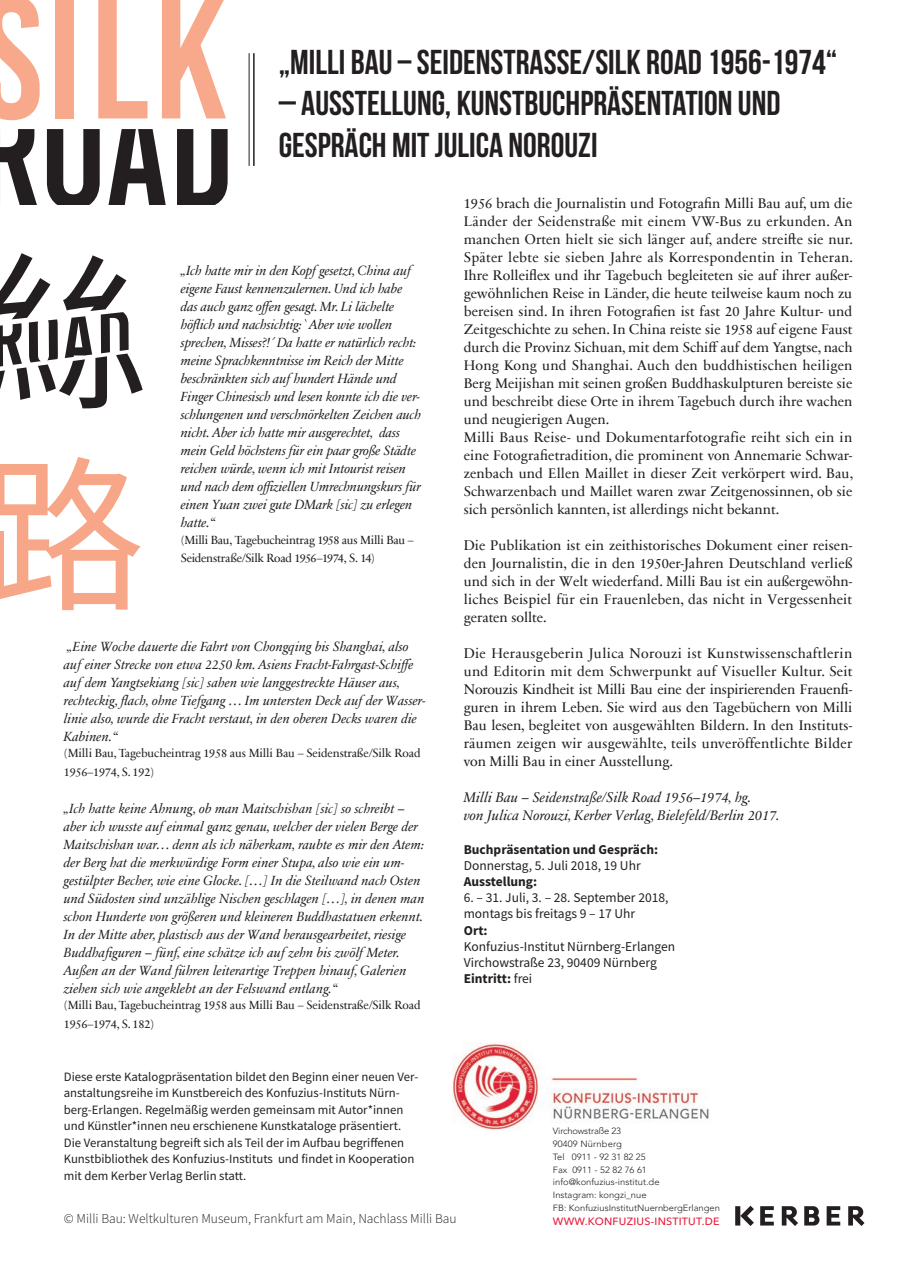
<style>
.page{position:relative;width:902px;height:1272px;background:#fff}
.page>*{position:absolute;margin:0;border:0;box-sizing:border-box;transform-origin:0 0}
.t1{font:700 34.5px "Bebas Neue";color:#231f20}
.t2{font:14.25px/18px "Sabon Next Com";color:#231f20;text-align:justify}
.t3{font:italic 14.25px "Sabon Next Com";color:#231f20}
.t4{font:italic 13.5px/18px "Sabon Next Com";color:#231f20}
.t5{font:13.5px "Source Sans Pro";color:#231f20}
.t6{font:300 13.5px "Source Sans Pro";color:#231f20}
.t7{font:700 13.5px "Source Sans Pro";color:#231f20}
.t8{font:12.75px/16.5px "Source Sans Pro";color:#231f20}
.t9{font:12px/18.3px "Sabon Next Com";letter-spacing:-.01em;color:#231f20}
.t10{font:500 10.35px "Avenir Next W1 G";letter-spacing:.025em;color:#e51d3c;scale:1.04 1}
.t11{font:300 9px/12.9px "Avenir LT Pro";color:#231f20;scale:1.04 1}
.s1{font-weight:400}
</style>
<div class="page">
<img style="left:452px;top:1042px;width:257px;height:88px">
<svg style="left:0;top:253px;width:143px;height:155px"></svg>
<svg style="left:0;top:457px;width:141px;height:153px"></svg>
<hr style="left:249px;top:53px;width:1px;height:113px;background:#231f20">
<hr style="left:253px;top:53px;width:1px;height:113px;background:#231f20">
<svg style="left:0;top:0;width:40px;height:120px"></svg>
<div style="left:56px;top:0;width:18px;height:118px;background:#f8a98b"></div>
<svg style="left:98px;top:0;width:49px;height:118px"></svg>
<svg style="left:162px;top:0;width:64px;height:118px"></svg>
<svg style="left:0;top:129px;width:37px;height:75px"></svg>
<svg style="left:47px;top:129px;width:53px;height:75px"></svg>
<svg style="left:108px;top:129px;width:58px;height:75px"></svg>
<svg style="left:177px;top:129px;width:50px;height:75px"></svg>
<svg style="left:804px;top:1206px;width:15px;height:19px"></svg>
<svg style="left:781px;top:1206px;width:17px;height:19px"></svg>
<svg style="left:848px;top:1206px;width:16px;height:19px"></svg>
<svg style="left:735px;top:1205px;width:18px;height:20px"></svg>
<svg style="left:760px;top:1206px;width:13px;height:19px"></svg>
<svg style="left:826px;top:1206px;width:14px;height:19px"></svg>
<p class="t1" style="left:279px;top:43px;width:560px">„MILLI BAU ‒ SEIDENSTRAßE/SILK ROAD 1956-1974“</p>
<p class="t1" style="left:279px;top:85px;width:503px">– AUSSTELLUNG, KUNSTBUCHPRÄSENTATION UND</p>
<p class="t1" style="left:279px;top:126px;width:320px">GESPRÄCH MIT JULICA NOROUZI</p>
<p class="t2" style="left:463px;top:193px;width:391px">1956 brach die Journalistin und Fotografin Milli Bau auf, um die Länder der Seidenstraße mit einem VW-Bus zu erkunden. An manchen Orten hielt sie sich länger auf, andere streifte sie nur.<br>Später lebte sie sieben Jahre als Korrespondentin in Teheran.<br>Ihre Rolleiflex und ihr Tagebuch begleiteten sie auf ihrer außer&shy;gewöhnlichen Reise in Länder, die heute teilweise kaum noch zu bereisen sind. In ihren Fotografien ist fast 20 Jahre Kultur- und Zeitgeschichte zu sehen. In China reiste sie 1958 auf eigene Faust durch die Provinz Sichuan, mit dem Schiff auf dem Yangtse, nach Hong Kong und Shanghai. Auch den buddhistischen heiligen Berg Meijishan mit seinen großen Buddhaskulpturen bereiste sie und beschreibt diese Orte in ihrem Tagebuch durch ihre wachen und neugierigen Augen.</p>
<p class="t2" style="left:463px;top:427px;width:391px">Milli Baus Reise- und Dokumentarfotografie reiht sich ein in eine Fotografietradition, die prominent von Annemarie Schwar&shy;zenbach und Ellen Maillet in dieser Zeit verkörpert wird. Bau, Schwarzenbach und Maillet waren zwar Zeitgenossinnen, ob sie sich persönlich kannten, ist allerdings nicht bekannt.</p>
<p class="t2" style="left:463px;top:535px;width:390px">Die Publikation ist ein zeithistorisches Dokument einer reisen&shy;den Journalistin, die in den 1950er-Jahren Deutschland verließ und sich in der Welt wiederfand. Milli Bau ist ein außergewöhn&shy;liches Beispiel für ein Frauenleben, das nicht in Vergessenheit geraten sollte.</p>
<p class="t2" style="left:463px;top:643px;width:390px">Die Herausgeberin Julica Norouzi ist Kunstwissenschaftlerin und Editorin mit dem Schwerpunkt auf Visueller Kultur. Seit Norouzis Kindheit ist Milli Bau eine der inspirierenden Frauenfi&shy;guren in ihrem Leben. Sie wird aus den Tagebüchern von Milli Bau lesen, begleitet von ausgewählten Bildern. In den Instituts&shy;räumen zeigen wir ausgewählte, teils unveröffentlichte Bilder von Milli Bau in einer Ausstellung.</p>
<p class="t3" style="left:463px;top:786px;width:289px">Milli Bau – Seidenstraße/Silk Road 1956–1974, hg.</p>
<p class="t3" style="left:463px;top:804px;width:318px">von Julica Norouzi, Kerber Verlag, Bielefeld/Berlin 2017.</p>
<p class="t4" style="left:181px;top:261px;width:242px">„Ich hatte mir in den Kopf gesetzt, China auf eigene Faust kennenzulernen. Und ich habe das auch ganz offen gesagt. Mr. Li lächelte höflich und nachsichtig:`Aber wie wollen sprechen, Misses?!´Da hatte er natürlich recht: meine Sprachkenntnisse im Reich der Mitte beschränkten sich auf hundert Hände und Finger Chinesisch und lesen konnte ich die ver&shy;schlungenen und verschnörkelten Zeichen auch nicht. Aber ich hatte mir ausgerechtet, dass mein Geld höchstens für ein paar große Städte reichen würde, wenn ich mit Intourist reisen und nach dem offiziellen Umrechnungskurs für einen Yuan zwei gute DMark [sic] zu erlegen hatte.“</p>
<p class="t9" style="left:181px;top:530px;width:234px">(Milli Bau, Tagebucheintrag 1958 aus Milli Bau –<br>Seidenstraße/Silk Road 1956–1974, S. 14)</p>
<p class="t4" style="left:64px;top:636px;width:363px">„Eine Woche dauerte die Fahrt von Chongqing bis Shanghai, also auf einer Strecke von etwa 2250 km. Asiens Fracht-Fahrgast-Schiffe auf dem Yangtsekiang [sic] sahen wie langgestreckte Häuser aus, rechteckig, flach, ohne Tiefgang … Im untersten Deck auf der Wasser&shy;linie also, wurde die Fracht verstaut, in den oberen Decks waren die Kabinen.“</p>
<p class="t9" style="left:64px;top:743px;width:358px;line-height:18.8px">(Milli Bau, Tagebucheintrag 1958 aus Milli Bau – Seidenstraße/Silk Road<br>1956–1974, S. 192)</p>
<p class="t4" style="left:64px;top:798px;width:362px">„Ich hatte keine Ahnung, ob man Maitschishan [sic] so schreibt – aber ich wusste auf einmal ganz genau, welcher der vielen Berge der Maitschishan war… denn als ich näherkam, raubte es mir den Atem: der Berg hat die merkwürdige Form einer Stupa, also wie ein um&shy;gestülpter Becher, wie eine Glocke. […] In die Steilwand nach Osten und Südosten sind unzählige Nischen geschlagen […], in denen man schon Hunderte von größeren und kleineren Buddhastatuen erkennt.<br>In der Mitte aber, plastisch aus der Wand herausgearbeitet, riesige Buddhafiguren – fünf, eine schätze ich auf zehn bis zwölf Meter.<br>Außen an der Wand führen leiterartige Treppen hinauf, Galerien ziehen sich wie angeklebt an der Felswand entlang.“</p>
<p class="t9" style="left:64px;top:995px;width:358px">(Milli Bau, Tagebucheintrag 1958 aus Milli Bau – Seidenstraße/Silk Road<br>1956–1974, S. 182)</p>
<p class="t7" style="left:463px;top:839px;width:196px">Buchpräsentation und Gespräch:</p>
<p class="t5" style="left:463px;top:856px;width:178px">Donnerstag, 5. Juli 2018, 19 Uhr</p>
<p class="t7" style="left:463px;top:872px;width:75px">Ausstellung:</p>
<p class="t5" style="left:463px;top:889px;width:206px">6. – 31. Juli, 3. – 28. September 2018,</p>
<p class="t5" style="left:463px;top:905px;width:173px">montags bis freitags 9 – 17 Uhr</p>
<p class="t7" style="left:463px;top:920px;width:25px">Ort:</p>
<p class="t5" style="left:463px;top:937px;width:213px">Konfuzius-Institut Nürnberg-Erlangen</p>
<p class="t5" style="left:463px;top:953px;width:194px">Virchowstraße 23, 90409 Nürnberg</p>
<p class="t7" style="left:463px;top:969px;width:70px">Eintritt: <span class="s1">frei</span></p>
<p class="t8" style="left:64px;top:1067px;width:356px">Diese erste Katalogpräsentation bildet den Beginn einer neuen Ver&shy;anstaltungsreihe im Kunstbereich des Konfuzius-Instituts Nürn&shy;berg-Erlangen. Regelmäßig werden gemeinsam mit Autor*innen und Künstler*innen neu erschienene Kunstkataloge präsentiert.</p>
<p class="t8" style="left:64px;top:1133px;width:352px">Die Veranstaltung begreift sich als Teil der im Aufbau begriffenen<br>Kunstbibliothek des Konfuzius-Instituts und findet in Kooperation mit dem Kerber Verlag Berlin statt.</p>
<p class="t11" style="left:553px;top:1124px;width:162px">Virchowstraße 23<br>90409 Nürnberg<br>Tel 0911 - 92 31 82 25<br>Fax 0911 - 52 82 76 61 info@konfuzius-institut.de<br>Instagram: kongzi_nue<br>FB: KonfuziusInstitutNuernbergErlangen</p>
<p class="t10" style="left:553px;top:1213px;width:162px">WWW.KONFUZIUS-INSTITUT.DE</p>
<p class="t6" style="left:64px;top:1210px;width:394px">© Milli Bau: Weltkulturen Museum, Frankfurt am Main, Nachlass Milli Bau</p>
</div>
